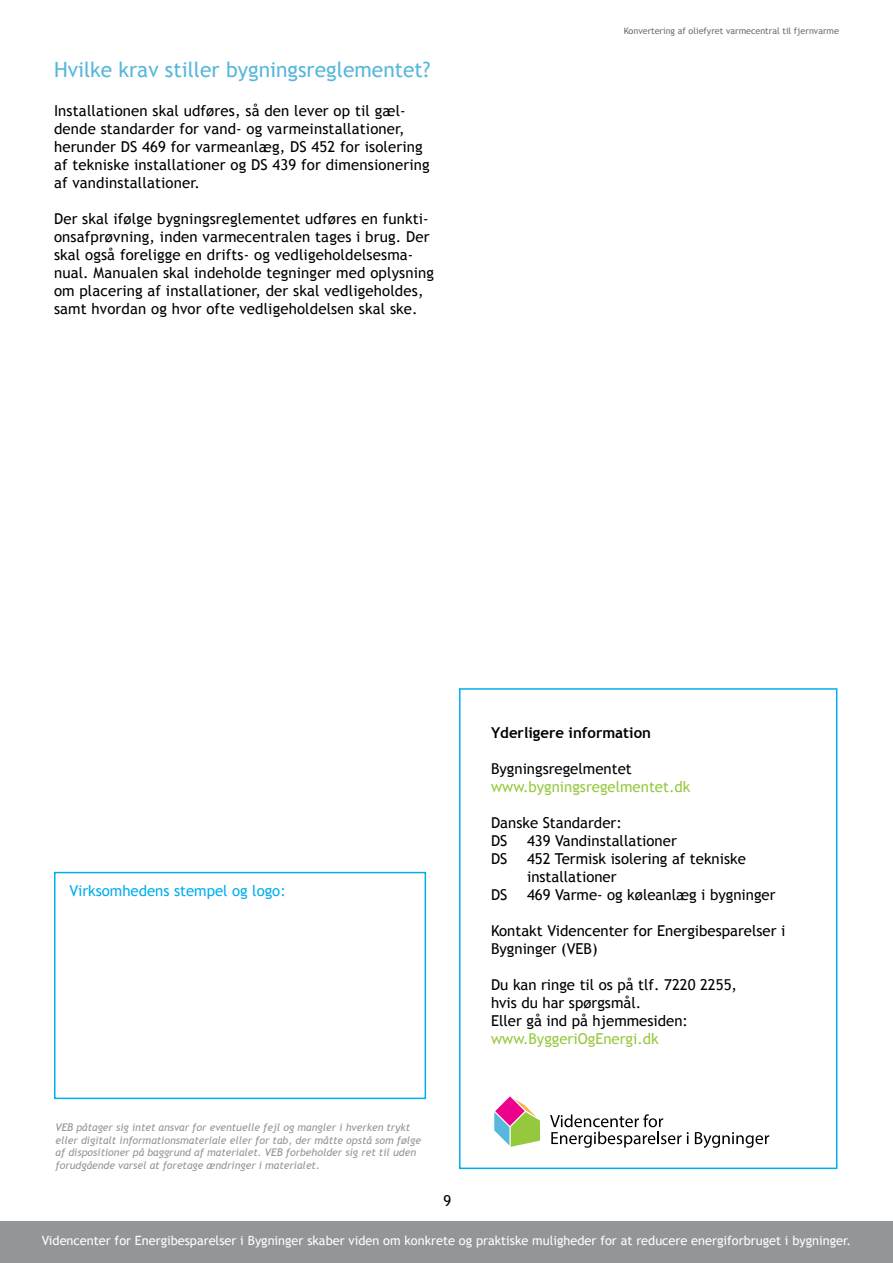
<style>
.page{position:relative;width:893px;height:1263px;background:#fff}
.page>*{position:absolute;margin:0;border:0;box-sizing:border-box;transform-origin:0 0}
.t1{font:21px "Trebuchet MS";color:#58b7dd}
.t2{font:15px/18px "Trebuchet MS";letter-spacing:.01em;color:#000}
.t3{font:15px "Trebuchet MS";color:#95c93d}
.t4{font:15px "Trebuchet MS";color:#00aeef}
.t5{font:700 15px "Trebuchet MS";color:#000}
.t6{font:12.75px "Trebuchet MS";color:#fff}
.t7{font:italic 10.5px/12.6px "Trebuchet MS";color:#939598}
.t8{font:9px "Trebuchet MS";color:#6d6e71}
</style>
<div class="page">
<div style="left:0;top:1221px;width:893px;height:42px;background:#939598"></div>
<svg style="left:494px;top:1096px;width:46px;height:51px"></svg>
<svg style="left:550px;top:1114px;width:139px;height:34px"></svg>
<svg style="left:695px;top:1132px;width:74px;height:16px"></svg>
<div style="left:459px;top:688px;width:378px;height:481px;border:2px solid #00aeef"></div>
<div style="left:54px;top:872px;width:372px;height:227px;border:2px solid #00aeef"></div>
<h1 class="t1" style="left:54px;top:57px;width:378px">Hvilke krav stiller bygningsreglementet?</h1>
<p class="t2" style="left:54px;top:102px;width:377px">Installationen skal udføres, så den lever op til gæl&shy;dende standarder for vand- og varmeinstallationer, herunder DS 469 for varmeanlæg, DS 452 for isolering af tekniske installationer og DS 439 for dimensionering af vandinstallationer.</p>
<p class="t2" style="left:54px;top:210px;width:382px">Der skal ifølge bygningsreglementet udføres en funkti&shy;onsafprøvning, inden varmecentralen tages i brug. Der skal også foreligge en drifts- og vedligeholdelsesma&shy;nual. Manualen skal indeholde tegninger med oplysning om placering af installationer, der skal vedligeholdes, samt hvordan og hvor ofte vedligeholdelsen skal ske.</p>
<p class="t8" style="left:624px;top:26px;width:217px">Konvertering af oliefyret varmecentral til fjernvarme</p>
<p class="t4" style="left:70px;top:881px;width:218px">Virksomhedens stempel og logo:</p>
<p class="t7" style="left:56px;top:1121px;width:367px">VEB påtager sig intet ansvar for eventuelle fejl og mangler i hverken trykt eller digitalt informationsmateriale eller for tab, der måtte opstå som følge af dispositioner på baggrund af materialet. VEB forbeholder sig ret til uden forudgående varsel at foretage ændringer i materialet.</p>
<p class="t5" style="left:491px;top:723px;width:161px">Yderligere information</p>
<p class="t2" style="left:491px;top:759px;width:142px">Bygningsregelmentet</p>
<p class="t3" style="left:491px;top:777px;width:201px">www.bygningsregelmentet.dk</p>
<p class="t2" style="left:491px;top:813px;width:132px">Danske Standarder:<br>DS</p>
<p class="t2" style="left:527px;top:831px;width:151px">439 Vandinstallationer</p>
<p class="t2" style="left:491px;top:849px;width:18px">DS</p>
<p class="t2" style="left:527px;top:849px;width:220px">452 Termisk isolering af tekniske installationer</p>
<p class="t2" style="left:491px;top:885px;width:18px">DS</p>
<p class="t2" style="left:527px;top:885px;width:250px">469 Varme- og køleanlæg i bygninger</p>
<p class="t2" style="left:491px;top:921px;width:296px">Kontakt Videncenter for Energibesparelser i<br>Bygninger (VEB)</p>
<p class="t2" style="left:491px;top:975px;width:247px">Du kan ringe til os på tlf. 7220 2255, hvis du har spørgsmål.<br>Eller gå ind på hjemmesiden:</p>
<p class="t3" style="left:491px;top:1029px;width:169px">www.ByggeriOgEnergi.dk</p>
<p class="t2" style="left:443px;top:1192px;width:9px">9</p>
<p class="t6" style="left:42px;top:1233px;width:811px">Videncenter for Energibesparelser i Bygninger skaber viden om konkrete og praktiske muligheder for at reducere energiforbruget i bygninger.</p>
</div>
